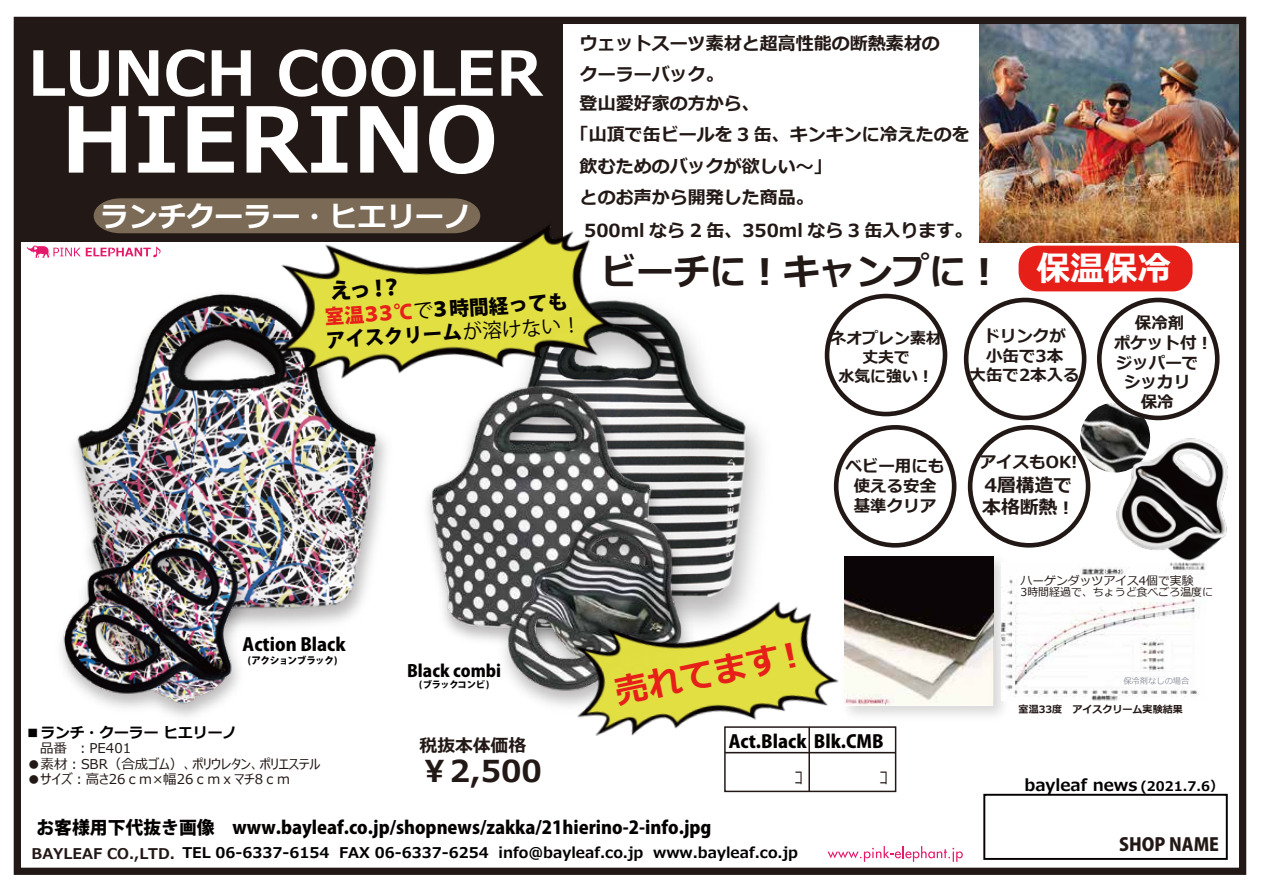
<style>
.page{position:relative;width:1263px;height:893px;background:#fff}
.page>*{position:absolute;margin:0;border:0;box-sizing:border-box;transform-origin:0 0}
.t1{font:700 90.3px "Meiryo";color:#fff}
.t2{font:700 61.8px "Meiryo";color:#fff}
.t3{font:700 36.6px "Meiryo";color:#221815}
.t4{font:700 33.75px "Meiryo";color:#e71f19}
.t5{font:700 30.15px "Meiryo";color:#221815}
.t6{font:700 28.65px "Meiryo";color:#fff}
.t7{font:800 21.75px "Koz Go Pr 6 N";color:#040000}
.t8{font:800 19.8px/23px "Koz Go Pr 6 N";color:#040000}
.t9{font:700 18.75px/22.5px "Meiryo";color:#221815}
.t10{font:700 18px/31.5px "Meiryo";color:#221815}
.t11{font:18px "Koz Go Pro";color:#221815}
.t12{font:800 17.85px "Koz Go Pr 6 N";color:#040000}
.t13{font:800 17.85px "Koz Go Pr 6 N";color:#221815}
.t14{font:700 17.7px "Meiryo";color:#221815}
.t15{font:800 16.65px "Koz Go Pr 6 N";color:#040000}
.t16{font:700 16.5px/19.8px "Meiryo";color:#221815;text-align:center}
.t17{font:700 16.35px "Meiryo";color:#040000}
.t18{font:700 15.9px/19px "Meiryo";color:#221815;text-align:center}
.t19{font:700 14.85px "Meiryo";color:#040000}
.t20{font:700 14.85px "Meiryo";color:#221815}
.t21{font:13.5px "Meiryo UI";color:#221815}
.t22{font:11.85px "Meiryo";color:#221815}
.t23{font:10.95px "Meiryo";color:#221815}
.t24{font:700 10.05px "Meiryo";color:#221815}
.t25{font:800 9.6px "Koz Go Pr 6 N";letter-spacing:-.05em;color:#040000}
.t26{font:800 9.3px "Koz Go Pr 6 N";letter-spacing:-.04em;color:#040000}
.t27{font:8.25px "Meiryo";color:#8f939f}
.s1{color:#e7211a}
.s2{font-weight:400}
.s3{font-size:33.75px;color:#fff}
.s4{font-size:17.1px}
.s5{font-size:13.2px}
</style>
<div class="page">
<img style="left:979px;top:25px;width:259px;height:218px">
<div style="left:1018px;top:246px;width:174px;height:45px;background:#e71f19;border-radius:19px"></div>
<img style="left:637px;top:302px;width:125px;height:290px">
<img style="left:427px;top:357px;width:275px;height:282px">
<img style="left:480px;top:485px;width:240px;height:217px">
<img style="left:1080px;top:403px;width:70px;height:69px;border-radius:35px">
<img style="left:859px;top:556px;width:144px;height:159px">
<img style="left:844px;top:556px;width:149px;height:150px">
<div style="left:17px;top:20px;width:545px;height:221px;background:#221815"></div>
<svg style="left:94px;top:198px;width:386px;height:35px;background:#766653"></svg>
<div style="left:964px;top:298px;width:122px;height:122px;border:5px solid #221815;border-radius:50%"></div>
<div style="left:834px;top:425px;width:122px;height:123px;border:5px solid #221815;border-radius:50%"></div>
<div style="left:14px;top:17px;width:1232px;height:858px;border:7px solid #221815"></div>
<div style="left:825px;top:294px;width:122px;height:122px;border:5px solid #221815;border-radius:50%"></div>
<img style="left:17px;top:257px;width:370px;height:407px">
<img style="left:39px;top:501px;width:239px;height:216px">
<img style="left:1110px;top:429px;width:135px;height:135px">
<div style="left:968px;top:425px;width:122px;height:123px;border:5px solid #221815;border-radius:50%"></div>
<img style="left:1001px;top:562px;width:205px;height:138px">
<div style="left:1099px;top:300px;width:118px;height:118px;background:#fff;border-radius:50%"></div>
<div style="left:1097px;top:298px;width:122px;height:122px;border:5px solid #221815;border-radius:50%"></div>
<div style="left:983px;top:794px;width:245px;height:66px;background:#fff;border:2px solid #040000"></div>
<svg style="left:827px;top:846px;width:136px;height:16px"></svg>
<svg style="left:26px;top:245px;width:135px;height:13px"></svg>
<div style="left:724px;top:726px;width:172px;height:66px;border:2px solid #221815"></div>
<hr style="left:725px;top:752px;width:171px;height:1px;background:#221815">
<hr style="left:808px;top:727px;width:2px;height:64px;background:#221815">
<img style="left:245px;top:216px;width:392px;height:183px">
<img style="left:545px;top:592px;width:314px;height:163px">
<h2 class="t2" style="left:28px;top:30px;width:516px">LUNCH COOLER</h2>
<h1 class="t1" style="left:61px;top:76px;width:438px">HIERINO</h1>
<h3 class="t6" style="left:100px;top:196px;width:374px">ランチクーラー・ヒエリーノ</h3>
<p class="t10" style="left:580px;top:28px;width:362px">ウェットスーツ素材と超高性能の断熱素材のクーラーバック。</p>
<p class="t10" style="left:580px;top:88px;width:181px">登山愛好家の方から、</p>
<p class="t10" style="left:571px;top:120px;width:401px">「山頂で缶ビールを 3 缶、キンキンに冷えたのを</p>
<p class="t10" style="left:580px;top:151px;width:253px">飲むためのバックが欲しい～」</p>
<p class="t10" style="left:580px;top:183px;width:235px">とのお声から開発した商品。</p>
<p class="t10" style="left:584px;top:215px;width:390px">500ml なら 2 缶、350ml なら 3 缶入ります。</p>
<p class="t7" style="left:329px;top:279px;width:74px;rotate:-3deg">えっ！？</p>
<p class="t8" style="left:324px;top:307px;width:257px;rotate:-4deg"><span class="s1">室温３３℃</span><span class="s2">で</span>３時間経ってもアイスクリーム<span class="s2">が溶けない！</span></p>
<p class="t12" style="left:243px;top:634px;width:105px">Action Black</p>
<p class="t25" style="left:248px;top:655px;width:91px">(アクションブラック)</p>
<p class="t19" style="left:26px;top:722px;width:213px">■ランチ・クーラー ヒエリーノ</p>
<p class="t21" style="left:27px;top:755px;width:304px">●素材︓SBR（合成ゴム）、ポリウレタン、ポリエステル　</p>
<p class="t21" style="left:27px;top:770px;width:265px">●サイズ︓高さ26ｃｍ×幅26ｃｍｘマチ8ｃｍ</p>
<p class="t21" style="left:40px;top:739px;width:93px">品番　︓PE401</p>
<p class="t15" style="left:407px;top:661px;width:95px">Black combi</p>
<p class="t26" style="left:419px;top:679px;width:72px">(ブラックコンビ)</p>
<p class="t14" style="left:420px;top:733px;width:108px">税抜本体価格</p>
<h3 class="t5" style="left:420px;top:749px;width:124px">￥2,500</h3>
<h3 class="t3" style="left:600px;top:246px;width:572px">ビーチに︕キャンプに︕ <span class="s3">保温保冷</span></h3>
<p class="t18" style="left:831px;top:329px;width:113px">ネオプレン素材丈夫で<br>水気に強い︕</p>
<p class="t16" style="left:845px;top:457px;width:100px">ベビー用にも使える安全基準クリア</p>
<h3 class="t4" style="left:610px;top:670px;width:198px;rotate:-12deg">売れてます︕</h3>
<p class="t12" style="left:729px;top:732px;width:156px">Act.Black Blk.CMB</p>
<p class="t11" style="left:794px;top:766px;width:10px">ｺ</p>
<p class="t11" style="left:879px;top:766px;width:10px">ｺ</p>
<p class="t16" style="left:970px;top:327px;width:112px">ドリンクが<br>小缶で3本<br>大缶で2本入る</p>
<p class="t16" style="left:980px;top:453px;width:99px">アイスもOK!</p>
<p class="t9" style="left:982px;top:474px;width:94px">4層構造で本格断熱<span class="s4">︕</span></p>
<p class="t16" style="left:1135px;top:314px;width:51px">保冷剤</p>
<p class="t16" style="left:1114px;top:333px;width:100px">ポケット付︕</p>
<p class="t16" style="left:1116px;top:353px;width:84px">ジッパーで</p>
<p class="t16" style="left:1124px;top:373px;width:67px">シッカリ</p>
<p class="t16" style="left:1141px;top:393px;width:34px">保冷</p>
<p class="t22" style="left:1020px;top:572px;width:174px">ハーゲンダッツアイス4個で実験</p>
<p class="t23" style="left:1020px;top:585px;width:194px">3時間経過で、ちょうど食べごろ温度に</p>
<p class="t27" style="left:1123px;top:675px;width:68px">保冷剤なしの場合</p>
<p class="t24" style="left:1018px;top:702px;width:166px">室温33度　アイスクリーム実験結果</p>
<p class="t17" style="left:1024px;top:773px;width:200px">bayleaf news <span class="s5">(2021.7.6）</span></p>
<p class="t12" style="left:36px;top:818px;width:677px">お客様用下代抜き画像　www.bayleaf.co.jp/shopnews/zakka/21hierino-2-info.jpg</p>
<p class="t19" style="left:182px;top:843px;width:617px">TEL 06-6337-6154 FAX 06-6337-6254 info@bayleaf.co.jp www.bayleaf.co.jp</p>
<p class="t20" style="left:32px;top:843px;width:145px">BAYLEAF CO.,LTD.</p>
<p class="t13" style="left:1119px;top:834px;width:101px">SHOP NAME</p>
</div>
